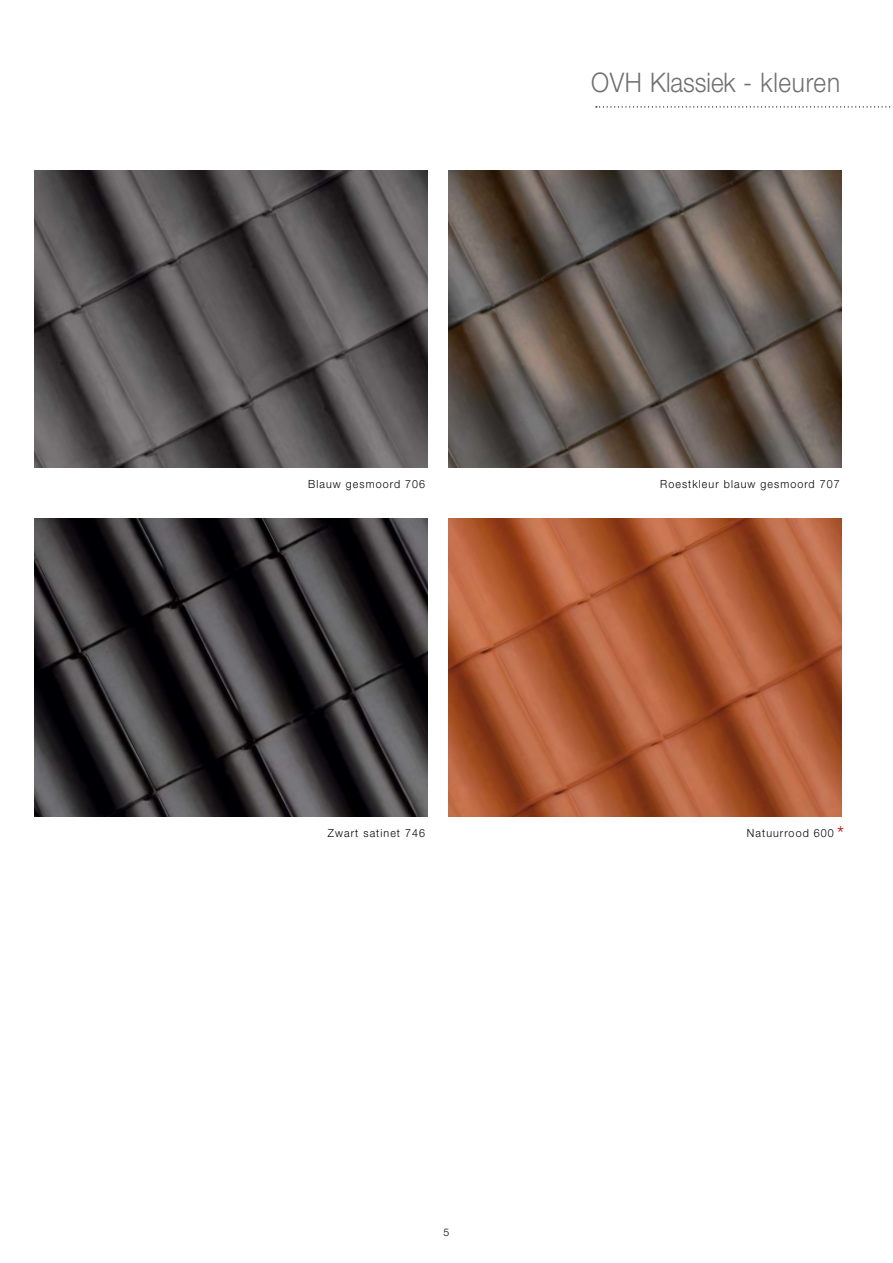
<style>
.page{position:relative;width:893px;height:1263px;background:#fff}
.page>*{position:absolute;margin:0;border:0;box-sizing:border-box;transform-origin:0 0}
.t1{font:300 27px "Helvetica Neue LT Std";letter-spacing:.01em;color:#706f6f;scale:.9 1}
.t2{font:300 11.25px "Helvetica Neue LT Std";letter-spacing:.1em;color:#000;scale:.95 1}
.t3{font:300 10.5px "Helvetica Neue LT Std";color:#000}
.s1{font-size:21px;color:#ae0f0a}
</style>
<div class="page">
<svg style="left:596px;top:106px;width:297px;height:1px"></svg>
<img style="left:34px;top:170px;width:393px;height:298px">
<img style="left:34px;top:519px;width:393px;height:297px">
<img style="left:449px;top:170px;width:393px;height:298px">
<img style="left:449px;top:519px;width:393px;height:297px">
<h1 class="t1" style="left:591px;top:65px;width:278px">OVH Klassiek - kleuren</h1>
<p class="t2" style="left:308px;top:477px;width:125px">Blauw gesmoord 706</p>
<p class="t2" style="left:660px;top:477px;width:191px">Roestkleur blauw gesmoord 707</p>
<p class="t2" style="left:328px;top:826px;width:104px">Zwart satinet 746</p>
<p class="t2" style="left:747px;top:826px;width:104px">Natuurrood 600 <span class="s1">*</span></p>
<p class="t3" style="left:444px;top:1226px;width:7px">5</p>
</div>
